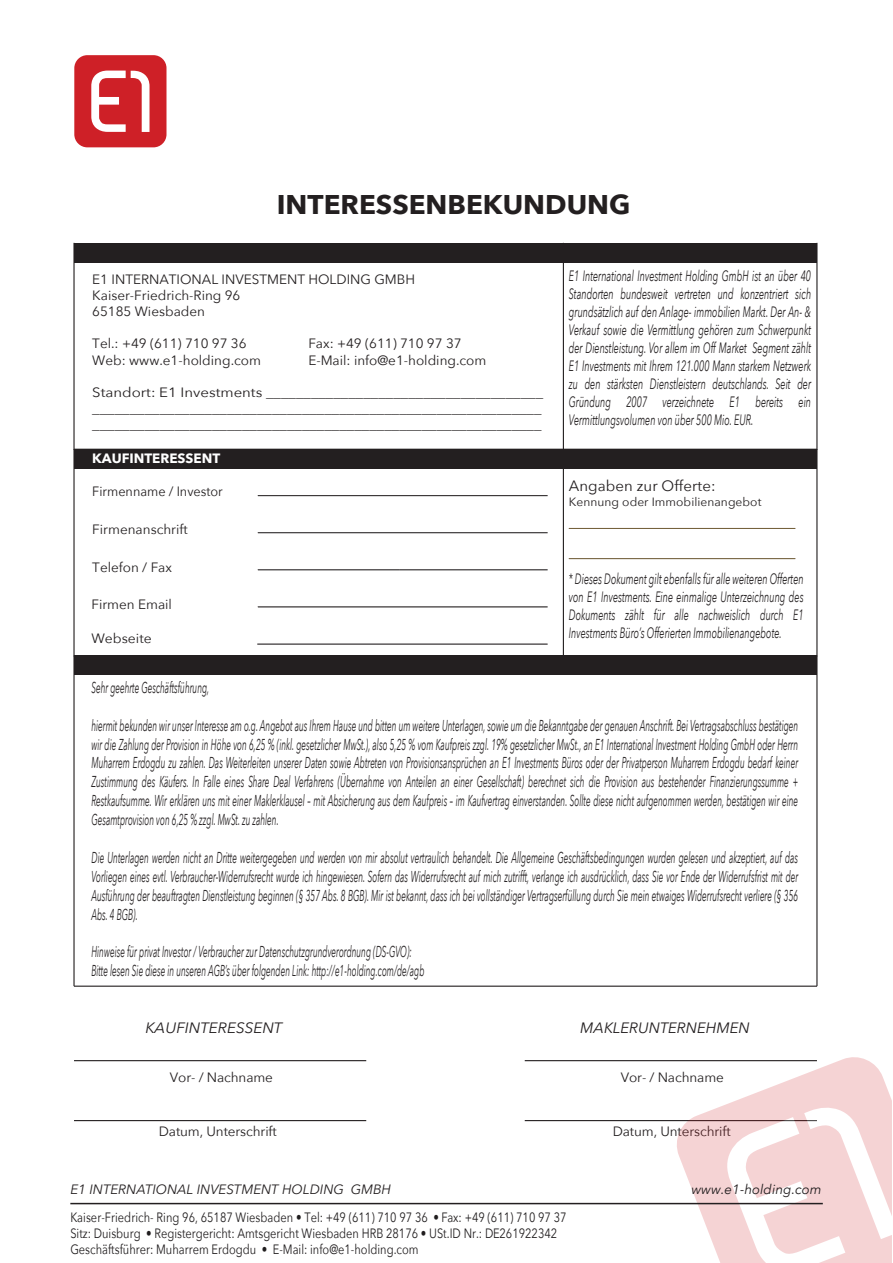
<style>
.page{position:relative;width:893px;height:1263px;background:#fff}
.page>*{position:absolute;margin:0;border:0;box-sizing:border-box;transform-origin:0 0}
.t1{font:700 27px "Avenir Next";color:#231f20}
.t2{font:italic 15.75px/18.9px "Avenir Next";color:#231f20;text-align:justify;scale:.52 1}
.t3{font:italic 15px/18px "Avenir Next";color:#231f20;text-align:justify;scale:.6 1}
.t4{font:italic 15px "Avenir Next";color:#231f20}
.t5{font:15px "Avenir Next";letter-spacing:.005em;color:#231f20}
.t6{font:13.5px/16.2px "Avenir Next";color:#231f20}
.t7{font:13.5px/16.2px "Avenir Next";color:#201d1e;scale:.82 1}
.t8{font:13.5px/16.2px "Avenir Next";color:#231f20;text-align:justify;scale:1.11 1}
.t9{font:italic 13.5px "Avenir Next";color:#231f20}
.t10{font:13.5px "Avenir Next";color:#231f20;scale:.94 1}
.t11{font:700 13.5px "Avenir Next";color:#fff}
.t12{font:12px "Avenir Next";letter-spacing:.005em;color:#231f20}
</style>
<div class="page">
<hr style="left:73px;top:449px;width:2px;height:207px;background:#231f20">
<hr style="left:73px;top:243px;width:2px;height:207px;background:#231f20">
<hr style="left:816px;top:656px;width:1px;height:330px;background:#231f20">
<hr style="left:563px;top:243px;width:1px;height:207px;background:#231f20">
<hr style="left:816px;top:243px;width:1px;height:207px;background:#231f20">
<div style="left:74px;top:243px;width:743px;height:19px;background:#231f20"></div>
<hr style="left:73px;top:656px;width:2px;height:330px;background:#231f20">
<hr style="left:74px;top:985px;width:743px;height:2px;background:#231f20">
<div style="left:74px;top:656px;width:743px;height:19px;background:#231f20"></div>
<hr style="left:563px;top:449px;width:1px;height:207px;background:#231f20">
<hr style="left:816px;top:449px;width:1px;height:207px;background:#231f20">
<div style="left:74px;top:449px;width:743px;height:20px;background:#231f20"></div>
<hr style="left:74px;top:655px;width:743px;height:1px;background:#231f20">
<hr style="left:258px;top:495px;width:290px;height:1px;background:#231f20">
<hr style="left:258px;top:532px;width:290px;height:1px;background:#231f20">
<hr style="left:258px;top:570px;width:141px;height:1px;background:#231f20">
<hr style="left:258px;top:607px;width:290px;height:1px;background:#231f20">
<hr style="left:257px;top:644px;width:291px;height:1px;background:#231f20">
<hr style="left:399px;top:570px;width:149px;height:1px;background:#231f20">
<hr style="left:74px;top:1060px;width:292px;height:1px;background:#231f20">
<hr style="left:525px;top:1060px;width:292px;height:1px;background:#231f20">
<hr style="left:74px;top:1120px;width:292px;height:1px;background:#231f20">
<hr style="left:525px;top:1120px;width:292px;height:1px;background:#231f20">
<div style="left:74px;top:55px;width:92px;height:92px;background:#ce2027;border-radius:13px"></div>
<svg style="left:91px;top:71px;width:59px;height:61px"></svg>
<svg style="left:673px;top:1057px;width:219px;height:206px;fill:#f5d3d4"></svg>
<svg style="left:726px;top:1107px;width:166px;height:156px"></svg>
<hr style="left:569px;top:528px;width:226px;height:1px;background:#705c35">
<hr style="left:70px;top:1203px;width:753px;height:1px;background:#231f20">
<hr style="left:569px;top:558px;width:226px;height:1px;background:#705c35">
<h1 class="t1" style="left:277px;top:181px;width:355px">INTERESSENBEKUNDUNG</h1>
<p class="t6" style="left:92px;top:270px;width:324px">E1 INTERNATIONAL INVESTMENT HOLDING GMBH<br>Kaiser-Friedrich-Ring 96<br>65185 Wiesbaden</p>
<p class="t6" style="left:92px;top:335px;width:156px">Tel.: +49 (611) 710 97 36</p>
<p class="t6" style="left:308px;top:335px;width:155px">Fax: +49 (611) 710 97 37</p>
<p class="t6" style="left:92px;top:351px;width:170px">Web: www.e1-holding.com</p>
<p class="t6" style="left:308px;top:351px;width:180px">E-Mail: info@e1-holding.com</p>
<p class="t8" style="left:92px;top:384px;width:408px">Standort: E1 Investments _____________________________________ ____________________________________________________________ ____________________________________________________________</p>
<p class="t11" style="left:92px;top:447px;width:129px">KAUFINTERESSENT</p>
<p class="t10" style="left:92px;top:480px;width:140px">Firmenname / Investor</p>
<p class="t6" style="left:92px;top:521px;width:97px">Firmenanschrift</p>
<p class="t6" style="left:92px;top:559px;width:81px">Telefon / Fax</p>
<p class="t6" style="left:91px;top:595px;width:82px">Firmen Email</p>
<p class="t6" style="left:91px;top:629px;width:62px">Webseite</p>
<p class="t3" style="left:569px;top:267px;width:405px">E1 International Investment Holding GmbH ist an über 40<br>Standorten bundesweit vertreten und konzentriert sich grundsätzlich auf den Anlage- immobilien Markt. Der An- &amp; Verkauf sowie die Vermittlung gehören zum Schwerpunkt der Dienstleistung. Vor allem im Off Market Segment zählt E1 Investments mit Ihrem 121.000 Mann starkem Netzwerk zu den stärksten Dienstleistern deutschlands. Seit der Gründung 2007 verzeichnete E1 bereits ein Vermittlungsvolumen von über 500 Mio. EUR.</p>
<p class="t5" style="left:569px;top:473px;width:148px">Angaben zur Offerte:</p>
<p class="t12" style="left:569px;top:491px;width:194px">Kennung oder Immobilienangebot</p>
<p class="t3" style="left:569px;top:569px;width:393px">* Dieses Dokument gilt ebenfalls für alle weiteren Offerten von E1 Investments. Eine einmalige Unterzeichnung des Dokuments zählt für alle nachweislich durch E1<br>Investments Büro’s Offerierten Immobilienangebote.</p>
<p class="t2" style="left:91px;top:677px;width:228px">Sehr geehrte Geschäftsführung,</p>
<p class="t2" style="left:91px;top:715px;width:1361px">hiermit bekunden wir unser Interesse am o.g. Angebot aus Ihrem Hause und bitten um weitere Unterlagen, sowie um die Bekanntgabe der genauen Anschrift. Bei Vertragsabschluss bestätigen wir die Zahlung der Provision in Höhe von 6,25 % (inkl. gesetzlicher MwSt.), also 5,25 % vom Kaufpreis zzgl. 19% gesetzlicher MwSt., an E1 International Investment Holding GmbH oder Herrn Muharrem Erdogdu zu zahlen. Das Weiterleiten unserer Daten sowie Abtreten von Provisionsansprüchen an E1 Investments Büros oder der Privatperson Muharrem Erdogdu bedarf keiner Zustimmung des Käufers. In Falle eines Share Deal Verfahrens (Übernahme von Anteilen an einer Gesellschaft) berechnet sich die Provision aus bestehender Finanzierungssumme + Restkaufsumme. Wir erklären uns mit einer Maklerklausel – mit Absicherung aus dem Kaufpreis – im Kaufvertrag einverstanden. Sollte diese nicht aufgenommen werden, bestätigen wir eine Gesamtprovision von 6,25 % zzgl. MwSt. zu zahlen.</p>
<p class="t2" style="left:91px;top:847px;width:1361px">Die Unterlagen werden nicht an Dritte weitergegeben und werden von mir absolut vertraulich behandelt. Die Allgemeine Geschäftsbedingungen wurden gelesen und akzeptiert, auf das Vorliegen eines evtl. Verbraucher-Widerrufsrecht wurde ich hingewiesen. Sofern das Widerrufsrecht auf mich zutrifft, verlange ich ausdrücklich, dass Sie vor Ende der Widerrufsfrist mit der Ausführung der beauftragten Dienstleistung beginnen (§ 357 Abs. 8 BGB). Mir ist bekannt, dass ich bei vollständiger Vertragserfüllung durch Sie mein etwaiges Widerrufsrecht verliere (§ 356<br>Abs. 4 BGB).</p>
<p class="t2" style="left:91px;top:942px;width:642px">Hinweise für privat Investor / Verbraucher zur Datenschutzgrundverordnung (DS-GVO):<br>Bitte lesen Sie diese in unseren AGB’s über folgenden Link: http://e1-holding.com/de/agb</p>
<p class="t4" style="left:146px;top:1015px;width:138px">KAUFINTERESSENT</p>
<p class="t4" style="left:580px;top:1015px;width:171px">MAKLERUNTERNEHMEN</p>
<p class="t6" style="left:170px;top:1068px;width:105px">Vor- / Nachname</p>
<p class="t6" style="left:621px;top:1068px;width:105px">Vor- / Nachname</p>
<p class="t6" style="left:159px;top:1123px;width:119px">Datum, Unterschrift</p>
<p class="t6" style="left:613px;top:1123px;width:120px">Datum, Unterschrift</p>
<p class="t9" style="left:70px;top:1178px;width:322px">E1 INTERNATIONAL INVESTMENT HOLDING GMBH</p>
<p class="t9" style="left:691px;top:1178px;width:132px">www.e1-holding.com</p>
<p class="t7" style="left:70px;top:1208px;width:607px">Kaiser-Friedrich- Ring 96, 65187 Wiesbaden • Тel: +49 (611) 710 97 36 • Fax: +49 (611) 710 97 37<br>Sitz: Duisburg • Registergericht: Amtsgericht Wiesbaden HRB 28176 • USt.ID Nr.: DE261922342<br>Geschäftsführer: Muharrem Erdogdu • E-Mail: info@e1-holding.com</p>
</div>
